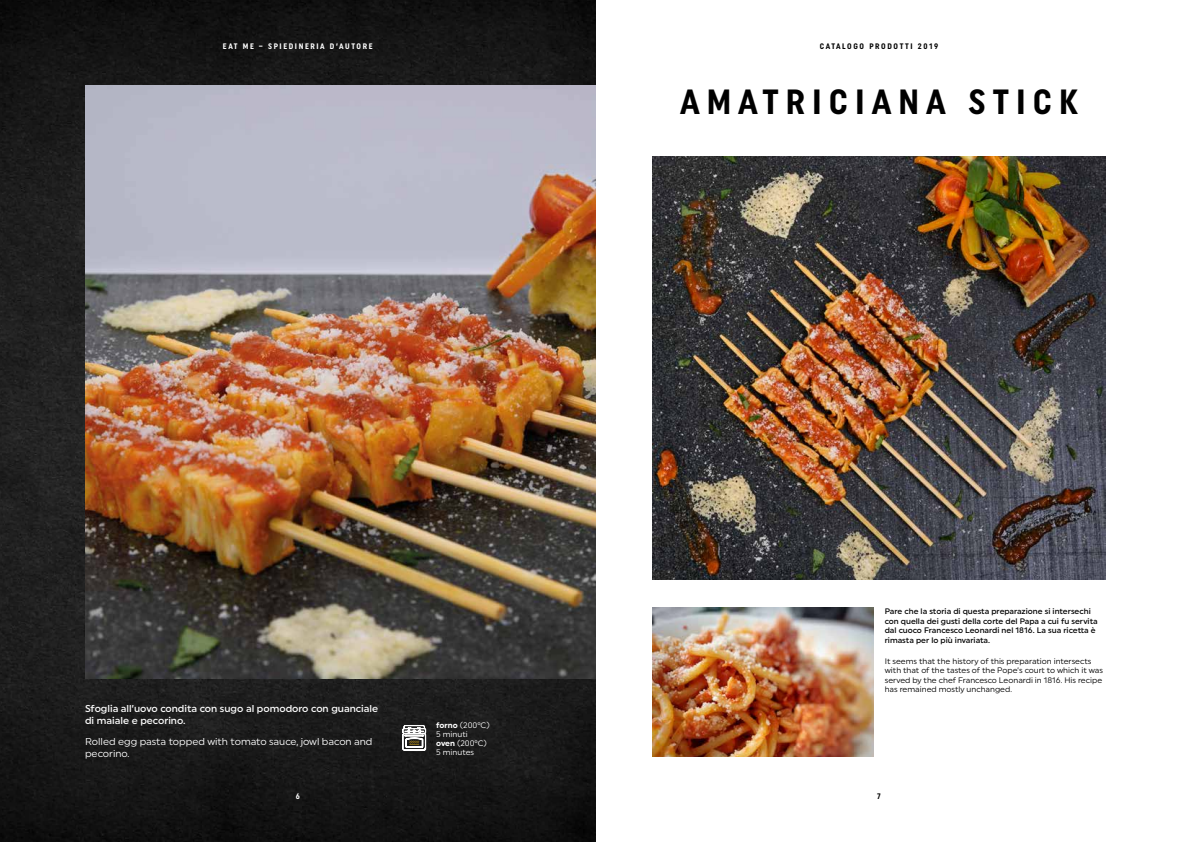
<style>
.page{position:relative;width:1191px;height:842px;background:#fff}
.page>*{position:absolute;margin:0;border:0;box-sizing:border-box;transform-origin:0 0}
.t1{font:700 35px "Uniform Condensed";letter-spacing:.2em;color:#000}
.t2{font:500 10px/12px "Uniform";color:#fff}
.t3{font:10px/12px "Uniform";color:#fff}
.t4{font:8px/9.6px "Uniform";color:#000}
.t5{font:500 8px/9.6px "Uniform";color:#000}
.t6{font:8px/9px "Uniform";color:#fff}
.t7{font:700 8px "Uniform Condensed";letter-spacing:.2em;color:#fff}
.t8{font:700 8px "Uniform Condensed";letter-spacing:.2em;color:#000}
.s1{font-weight:700}
</style>
<div class="page">
<img style="left:0;top:0;width:595px;height:842px">
<img style="left:85px;top:85px;width:510px;height:593px">
<img style="left:652px;top:608px;width:221px;height:149px">
<img style="left:652px;top:156px;width:454px;height:423px">
<svg style="left:403px;top:725px;width:23px;height:25px"></svg>
<p class="t7" style="left:223px;top:41px;width:151px">EAT ME – SPIEDINERIA D’AUTORE</p>
<p class="t8" style="left:820px;top:41px;width:120px">CATALOGO PRODOTTI 2019</p>
<h1 class="t1" style="left:680px;top:80px;width:399px">AMATRICIANA STICK</h1>
<p class="t2" style="left:85px;top:703px;width:295px">Sfoglia all’uovo condita con sugo al pomodoro con guanciale di maiale e pecorino.</p>
<p class="t3" style="left:85px;top:735px;width:289px">Rolled egg pasta topped with tomato sauce, jowl bacon and pecorino.</p>
<p class="t7" style="left:296px;top:792px;width:6px">6</p>
<p class="t6" style="left:436px;top:720px;width:55px"><span class="s1">forno</span> (200°C)<br>5 minuti<br><span class="s1">oven</span> (200°C)<br>5 minutes</p>
<p class="t5" style="left:884px;top:606px;width:214px">Pare che la storia di questa preparazione si intersechi con quella dei gusti della corte del Papa a cui fu servita dal cuoco Francesco Leonardi nel 1816. La sua ricetta è rimasta per lo più invariata.</p>
<p class="t4" style="left:884px;top:656px;width:220px">It seems that the history of this preparation intersects with that of the tastes of the Pope’s court to which it was served by the chef Francesco Leonardi in 1816. His recipe has remained mostly unchanged.</p>
<p class="t8" style="left:877px;top:792px;width:5px">7</p>
</div>
